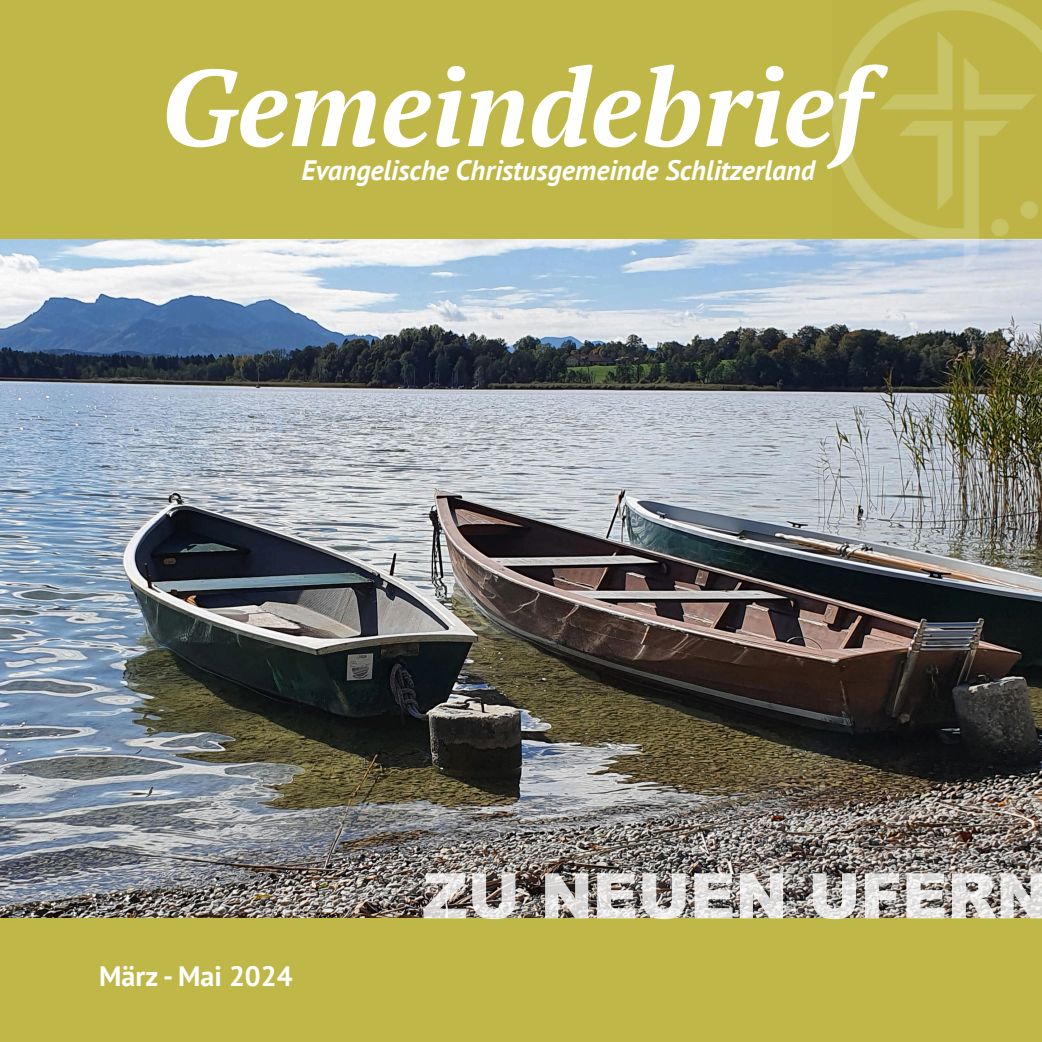
<style>
.page{position:relative;width:1042px;height:1042px;background:#fff}
.page>*{position:absolute;margin:0;border:0;box-sizing:border-box;transform-origin:0 0}
.t1{font:italic 700 108.5px "PT Serif";color:#fff}
.t2{font:900 63px "Arial";letter-spacing:-.005em;color:rgb(255 255 255/.8)}
.t3{font:italic 700 28px "PT Sans";color:#fff}
.t4{font:700 28px "PT Sans";color:#fff}
</style>
<div class="page">
<img style="left:0;top:238px;width:1042px;height:680px">
<div style="left:0;top:0;width:1042px;height:238px;background:#bfb747"></div>
<div style="left:0;top:918px;width:1042px;height:124px;background:#bfb747"></div>
<img style="left:832px;top:0;width:210px;height:268px">
<p class="t1" style="left:160px;top:33px;width:710px">Gemeindebrief</p>
<p class="t3" style="left:302px;top:151px;width:515px">Evangelische Christusgemeinde Schlitzerland</p>
<p class="t4" style="left:99px;top:957px;width:195px">März - Mai 2024</p>
<p class="t2" style="left:422px;top:873px;width:627px">ZU NEUEN UFERN</p>
</div>
